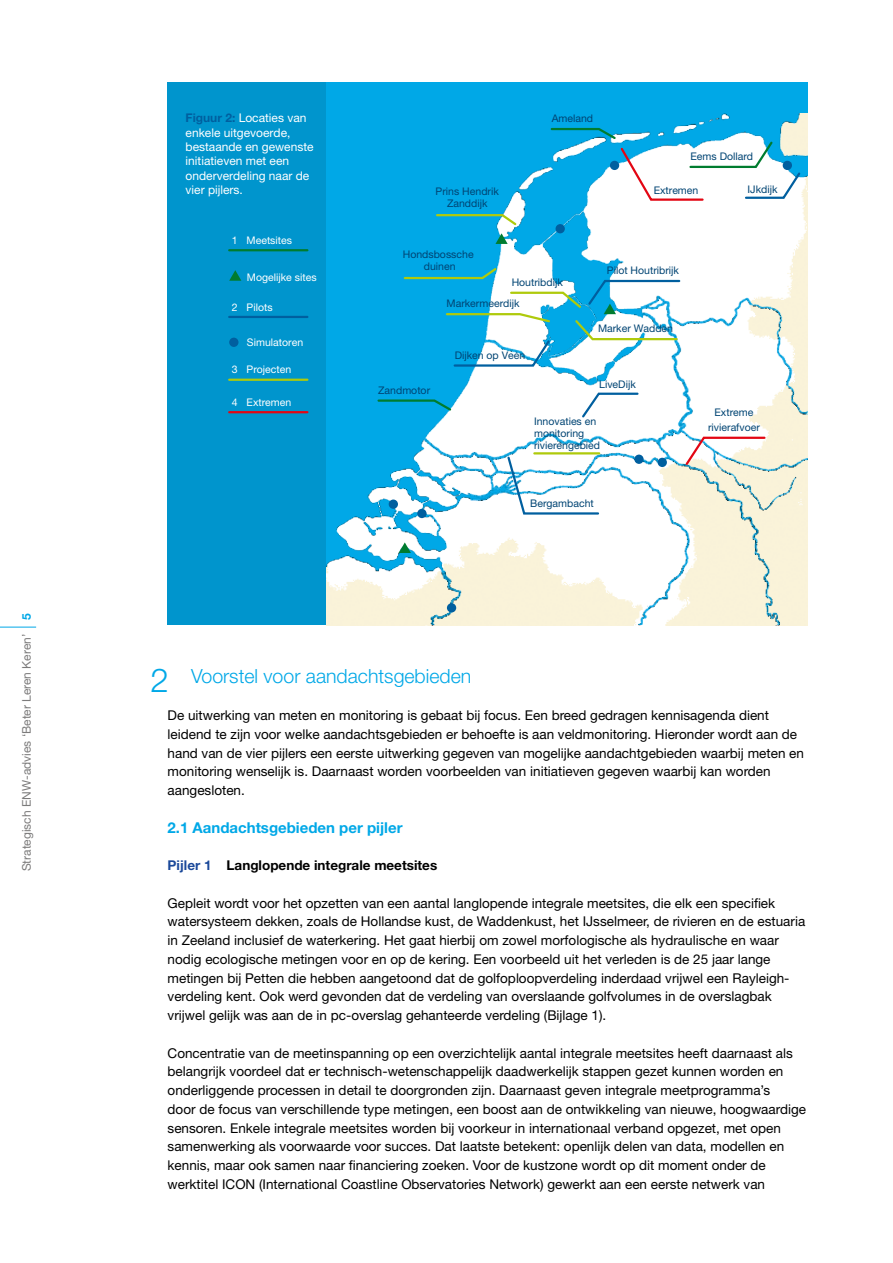
<style>
.page{position:relative;width:893px;height:1263px;background:#fff}
.page>*{position:absolute;margin:0;border:0;box-sizing:border-box;transform-origin:0 0}
.t1{font:300 19.5px "Helvetica Neue LT Std";color:#00a8e7}
.t2{font:700 15px "Helvetica Neue LT Std";color:#00a8e7}
.t3{font:13.5px/18.8px "Helvetica Neue LT Std";color:#000}
.t4{font:700 13.5px "Helvetica Neue LT Std";color:#000}
.t5{font:12px/14.4px "Helvetica Neue";color:#fff}
.t6{font:12px "Helvetica Neue LT Std";color:#7c7b7b}
.t7{font:10.5px/12px "Helvetica Neue";color:#004473;text-align:center}
.t8{font:10.5px "Helvetica Neue";color:#fff}
.s1{font-weight:700;color:#00a8e7}
.s2{font-weight:700;color:#005f9f}
.s3{font-size:33px}
.s4{color:#1b499a}
</style>
<div class="page">
<hr style="left:0;top:627px;width:36px;height:1px;background:#00a8e7">
<div style="left:325px;top:83px;width:483px;height:542px;background:#00a8e7"></div>
<div style="left:168px;top:83px;width:158px;height:542px;background:#0095cd"></div>
<img style="left:326px;top:114px;width:482px;height:511px">
<hr style="left:229px;top:379px;width:78px;height:2px;background:#afca0b">
<hr style="left:229px;top:411px;width:78px;height:2px;background:#e30613">
<hr style="left:229px;top:249px;width:78px;height:2px;background:#007c2f">
<svg style="left:549px;top:127px;width:253px;height:75px"></svg>
<svg style="left:580px;top:391px;width:60px;height:28px;background:#e7f0f6"></svg>
<svg style="left:229px;top:270px;width:12px;height:11px"></svg>
<svg style="left:399px;top:542px;width:12px;height:11px"></svg>
<svg style="left:495px;top:233px;width:13px;height:11px"></svg>
<hr style="left:229px;top:316px;width:78px;height:2px;background:#005f9f">
<div style="left:229px;top:338px;width:9px;height:9px;background:#005f9f;border-radius:50%"></div>
<div style="left:783px;top:161px;width:9px;height:9px;background:#005f9f;border-radius:50%"></div>
<div style="left:610px;top:161px;width:9px;height:9px;background:#005f9f;border-radius:50%"></div>
<div style="left:556px;top:224px;width:9px;height:9px;background:#005f9f;border-radius:50%"></div>
<div style="left:658px;top:458px;width:9px;height:9px;background:#005f9f;border-radius:50%"></div>
<div style="left:447px;top:603px;width:9px;height:9px;background:#005f9f;border-radius:50%"></div>
<div style="left:417px;top:509px;width:9px;height:9px;background:#005f9f;border-radius:50%"></div>
<div style="left:389px;top:499px;width:9px;height:10px;background:#005f9f;border-radius:50%"></div>
<div style="left:634px;top:455px;width:10px;height:9px;background:#005f9f;border-radius:50%"></div>
<svg style="left:376px;top:398px;width:77px;height:15px"></svg>
<svg style="left:435px;top:213px;width:83px;height:14px"></svg>
<hr style="left:534px;top:452px;width:65px;height:2px;background:#afca0b">
<svg style="left:403px;top:266px;width:278px;height:102px"></svg>
<svg style="left:506px;top:455px;width:94px;height:61px;background:#daecf5"></svg>
<svg style="left:684px;top:435px;width:83px;height:32px;background:#ebe0dc"></svg>
<p class="t6" style="left:20px;top:871px;width:260px;rotate:-90deg">Strategisch ENW-advies ‘Beter Leren Keren’ <span class="s1">5</span></p>
<p class="t5" style="left:186px;top:110px;width:130px"><span class="s2">Figuur 2:</span> Locaties van enkele uitgevoerde, bestaande en gewenste initiatieven met een onderverdeling naar de vier pijlers.</p>
<p class="t8" style="left:232px;top:234px;width:62px">1 Meetsites</p>
<p class="t8" style="left:247px;top:271px;width:71px">Mogelijke sites</p>
<p class="t8" style="left:232px;top:301px;width:42px">2 Pilots</p>
<p class="t8" style="left:247px;top:336px;width:58px">Simulatoren</p>
<p class="t8" style="left:232px;top:363px;width:61px">3 Projecten</p>
<p class="t8" style="left:232px;top:396px;width:61px">4 Extremen</p>
<p class="t7" style="left:436px;top:185px;width:65px">Prins Hendrik<br>Zanddijk</p>
<p class="t7" style="left:552px;top:112px;width:43px">Ameland</p>
<p class="t7" style="left:690px;top:150px;width:64px">Eems Dollard</p>
<p class="t7" style="left:654px;top:184px;width:46px">Extremen</p>
<p class="t7" style="left:747px;top:183px;width:31px">IJkdijk</p>
<p class="t7" style="left:403px;top:248px;width:72px">Hondsbossche duinen</p>
<p class="t7" style="left:447px;top:272px;width:118px;line-height:20.2px;text-align:left;text-indent:65px">Houtribdijk<br>Markermeerdijk</p>
<p class="t7" style="left:607px;top:264px;width:74px">Pilot Houtribrijk</p>
<p class="t7" style="left:378px;top:384px;width:53px">Zandmotor</p>
<p class="t7" style="left:455px;top:349px;width:72px">Dijken op Veen</p>
<p class="t7" style="left:598px;top:322px;width:77px">Marker Wadden</p>
<p class="t7" style="left:599px;top:378px;width:38px">LiveDijk</p>
<p class="t7" style="left:534px;top:415px;width:68px;text-align:left">Innovaties en monitoring rivierengebied</p>
<p class="t7" style="left:530px;top:497px;width:65px">Bergambacht</p>
<p class="t7" style="left:708px;top:405px;width:53px;line-height:15px">Extreme rivierafvoer</p>
<h1 class="t1" style="left:151px;top:664px;width:322px"><span class="s3">2</span> Voorstel voor aandachtsgebieden</h1>
<p class="t3" style="left:168px;top:706px;width:638px">De uitwerking van meten en monitoring is gebaat bij focus. Een breed gedragen kennisagenda dient leidend te zijn voor welke aandachtsgebieden er behoefte is aan veldmonitoring. Hieronder wordt aan de hand van de vier pijlers een eerste uitwerking gegeven van mogelijke aandachtgebieden waarbij meten en monitoring wenselijk is. Daarnaast worden voorbeelden van initiatieven gegeven waarbij kan worden aangesloten.</p>
<p class="t2" style="left:168px;top:818px;width:236px">2.1 Aandachtsgebieden per pijler</p>
<p class="t4" style="left:168px;top:857px;width:271px"><span class="s4">Pijler 1</span> Langlopende integrale meetsites</p>
<p class="t3" style="left:168px;top:893px;width:639px">Gepleit wordt voor het opzetten van een aantal langlopende integrale meetsites, die elk een specifiek watersysteem dekken, zoals de Hollandse kust, de Waddenkust, het IJsselmeer, de rivieren en de estuaria in Zeeland inclusief de waterkering. Het gaat hierbij om zowel morfologische als hydraulische en waar nodig ecologische metingen voor en op de kering. Een voorbeeld uit het verleden is de 25 jaar lange metingen bij Petten die hebben aangetoond dat de golfoploopverdeling inderdaad vrijwel een Rayleigh&shy;verdeling kent. Ook werd gevonden dat de verdeling van overslaande golfvolumes in de overslagbak vrijwel gelijk was aan de in pc-overslag gehanteerde verdeling (Bijlage 1).</p>
<p class="t3" style="left:168px;top:1043px;width:640px">Concentratie van de meetinspanning op een overzichtelijk aantal integrale meetsites heeft daarnaast als belangrijk voordeel dat er technisch-wetenschappelijk daadwerkelijk stappen gezet kunnen worden en onderliggende processen in detail te doorgronden zijn. Daarnaast geven integrale meetprogramma’s<br>door de focus van verschillende type metingen, een boost aan de ontwikkeling van nieuwe, hoogwaardige sensoren. Enkele integrale meetsites worden bij voorkeur in internationaal verband opgezet, met open samenwerking als voorwaarde voor succes. Dat laatste betekent: openlijk delen van data, modellen en kennis, maar ook samen naar financiering zoeken. Voor de kustzone wordt op dit moment onder de werktitel ICON (International Coastline Observatories Network) gewerkt aan een eerste netwerk van</p>
</div>
